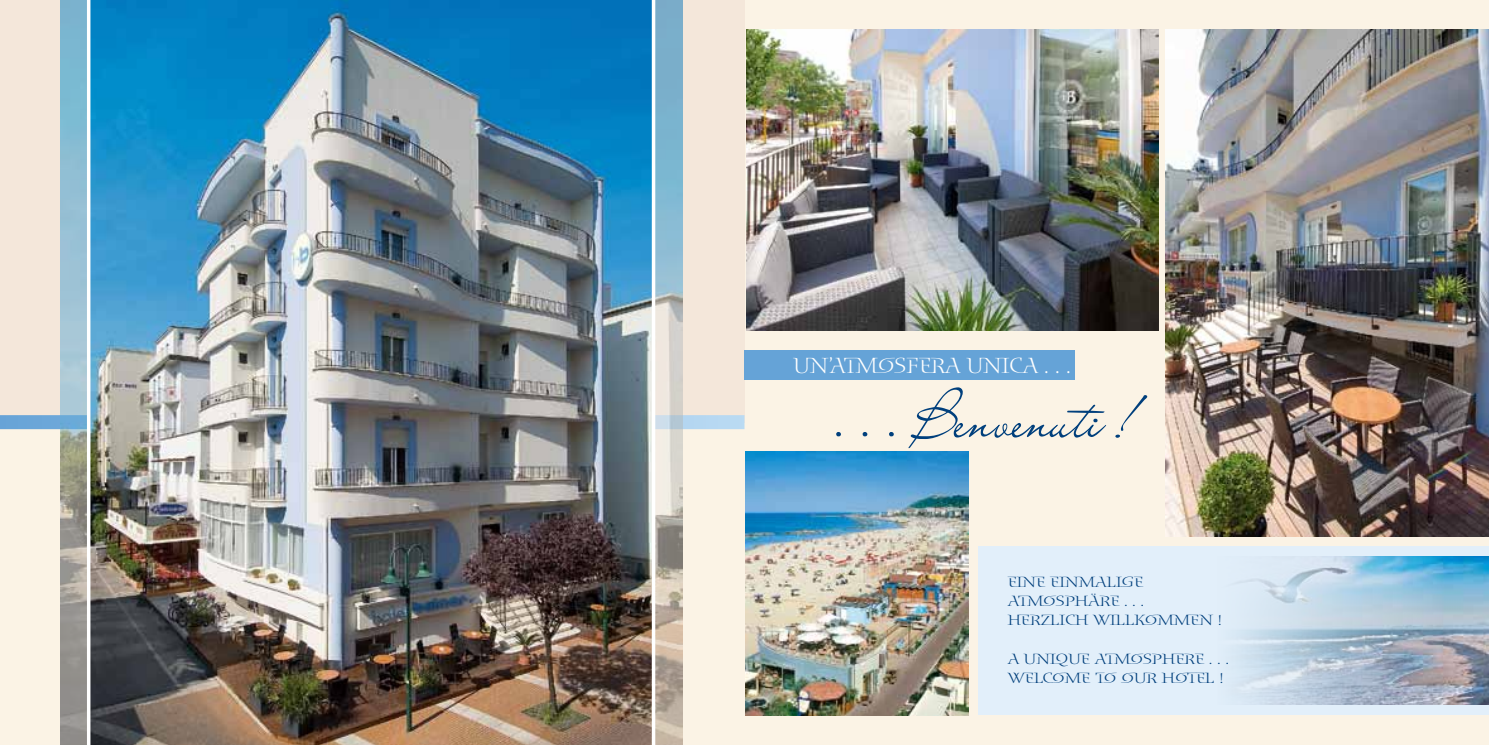
<style>
.page{position:relative;width:1489px;height:745px;background:#fff}
.page>*{position:absolute;margin:0;border:0;box-sizing:border-box;transform-origin:0 0}
.t1{font:63px "Liana";color:#003f7c;scale:.83 1}
.t2{font:21px "Blue Island Std";color:#fff}
.t3{font:14.17px/19.2px "Blue Island Std";color:#003f7c;scale:1.11 1}
.s1{font-size:52.5px}
</style>
<div class="page">
<div style="left:0;top:0;width:1488px;height:744px;background:#fbf3e5"></div>
<div style="left:0;top:0;width:744px;height:422px;background:#f4e7da"></div>
<svg style="left:0;top:415px;width:744px;height:14px"></svg>
<img style="left:60px;top:0;width:622px;height:744px">
<img style="left:90px;top:0;width:561px;height:744px">
<hr style="left:87px;top:0;width:3px;height:744px;background:#fff">
<svg style="left:651px;top:0;width:4px;height:744px;fill:#fff"></svg>
<img style="left:1165px;top:30px;width:323px;height:506px">
<img style="left:746px;top:30px;width:412px;height:300px">
<div style="left:978px;top:546px;width:510px;height:168px;background:#e2effa"></div>
<img style="left:745px;top:451px;width:223px;height:263px">
<div style="left:744px;top:350px;width:330px;height:29px;background:#65a3d7"></div>
<img style="left:1236px;top:556px;width:252px;height:148px">
<h2 class="t2" style="left:793px;top:353px;width:279px">UN’ATMOSFERA UNICA . . .</h2>
<h1 class="t1" style="left:835px;top:377px;width:362px">. . . Benvenuti <span class="s1">!</span></h1>
<p class="t3" style="left:1007px;top:572px;width:194px">EINE EINMALIGE<br>ATMOSPHÄRE . . .<br>HERZLICH WILLKOMMEN !</p>
<p class="t3" style="left:1007px;top:649px;width:201px">A UNIQUE ATMOSPHERE . . .<br>WELCOME TO OUR HOTEL !</p>
</div>
